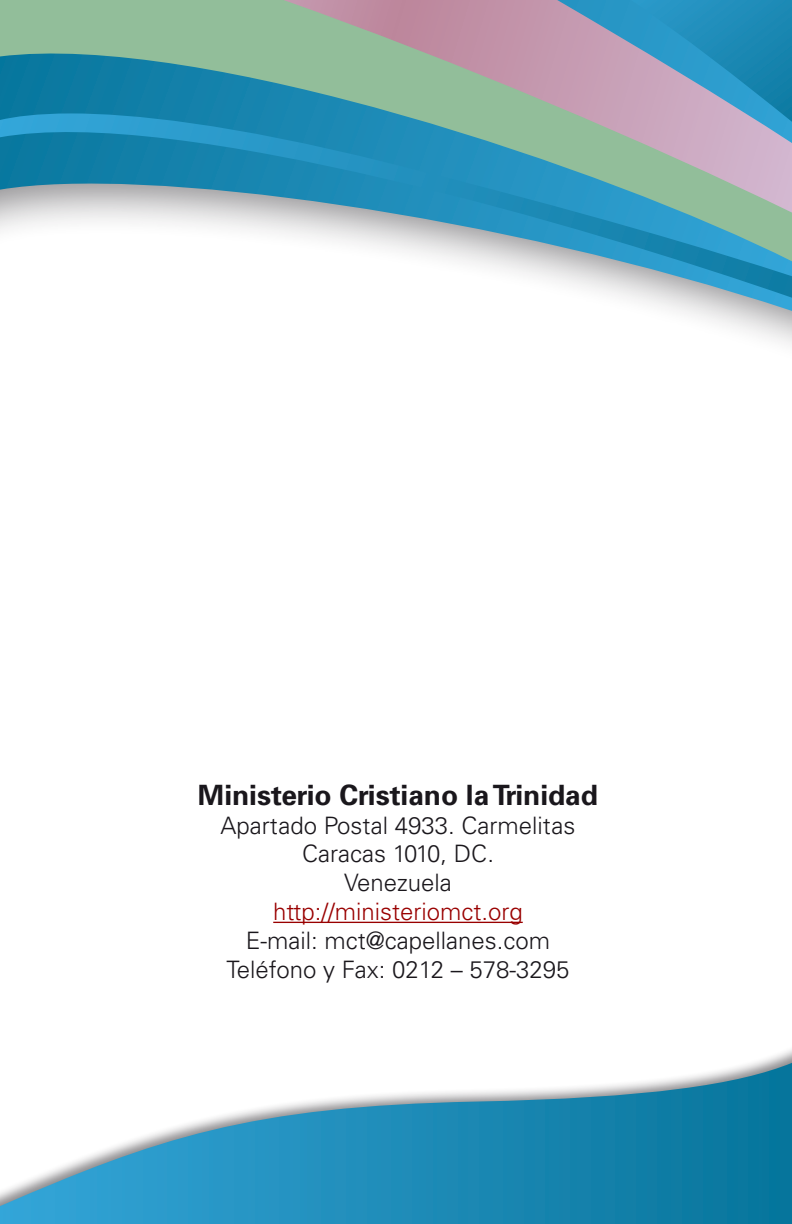
<style>
.page{position:relative;width:792px;height:1224px;background:#fff}
.page>*{position:absolute;margin:0;border:0;box-sizing:border-box;transform-origin:0 0}
.t1{font:700 28px "Univers";color:#1a171c}
.t2{font:300 24px/28.8px "Univers";color:#1a171c;text-align:center}
.t3{font:300 24px "Univers";color:#900}
</style>
<div class="page">
<hr style="left:273px;top:922px;width:250px;height:1px;background:#900">
<svg style="left:630px;top:298px;width:162px;height:13px"></svg>
<svg style="left:462px;top:261px;width:330px;height:37px"></svg>
<svg style="left:0;top:0;width:792px;height:261px"></svg>
<svg style="left:284px;top:0;width:508px;height:213px;background:#76a0b0"></svg>
<svg style="left:0;top:1063px;width:792px;height:161px"></svg>
<p class="t1" style="left:198px;top:777px;width:402px">Ministerio Cristiano la Trinidad</p>
<p class="t2" style="left:221px;top:810px;width:356px">Apartado Postal 4933. Carmelitas<br>Caracas 1010, DC.<br>Venezuela</p>
<p class="t3" style="left:273px;top:897px;width:251px">http://ministeriomct.org</p>
<p class="t2" style="left:226px;top:925px;width:345px">E-mail: mct@capellanes.com<br>Teléfono y Fax: 0212 – 578-3295</p>
</div>
